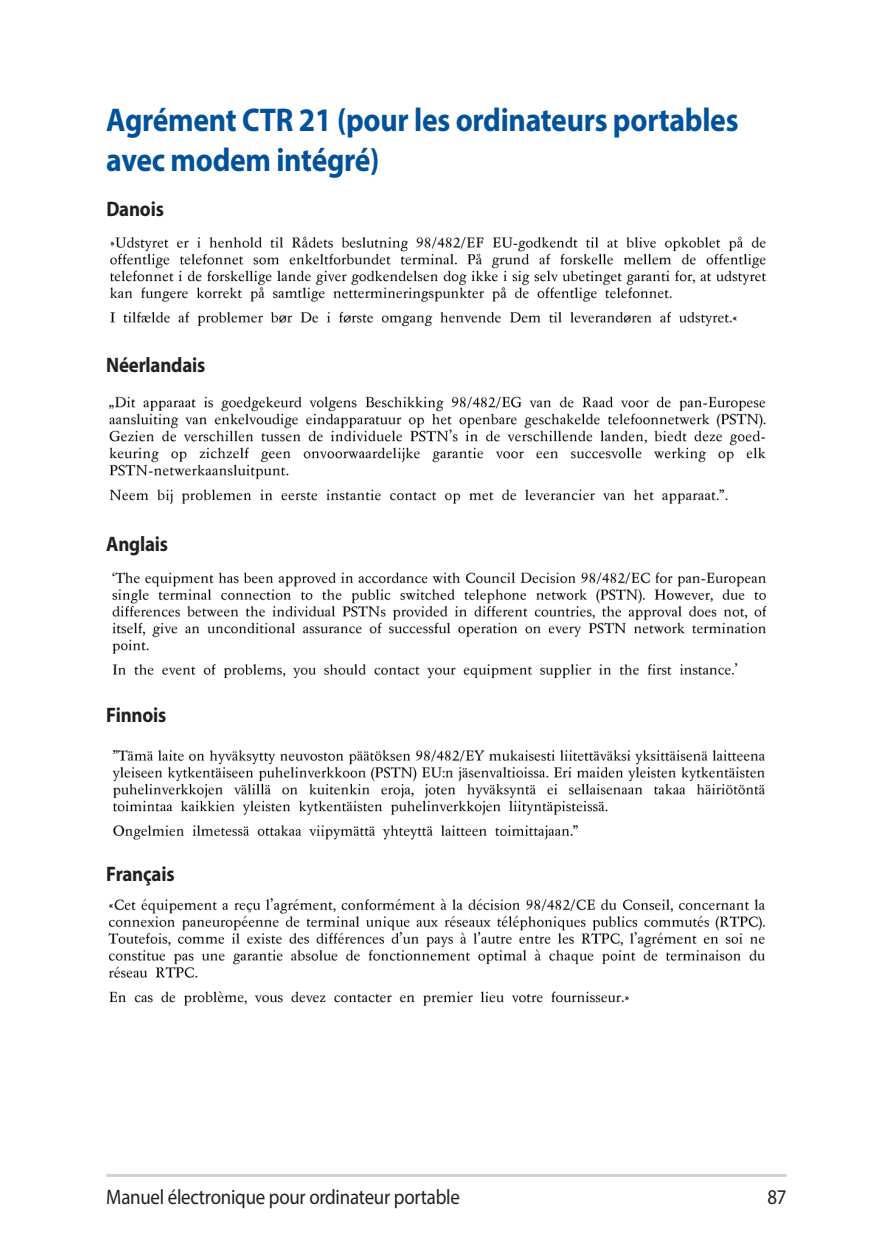
<style>
.page{position:relative;width:893px;height:1259px;background:#fff}
.page>*{position:absolute;margin:0;border:0;box-sizing:border-box;transform-origin:0 0}
.t1{font:700 33px/39.6px "Myriad Pro";letter-spacing:-.01em;color:#01529a;scale:.9 1}
.t2{font:21px "Myriad Pro";letter-spacing:-.015em;color:#231f20;scale:.9 1}
.t3{font:700 21px "Myriad Pro";letter-spacing:-.01em;color:#231f20;scale:.9 1}
</style>
<div class="page">
<hr style="left:106px;top:1174px;width:681px;height:3px;background:#d1d2d4">
<img style="left:110px;top:236px;width:657px;height:91px">
<img style="left:109px;top:396px;width:657px;height:109px">
<img style="left:112px;top:572px;width:655px;height:107px">
<img style="left:112px;top:749px;width:653px;height:91px">
<img style="left:108px;top:898px;width:657px;height:108px">
<p class="t1" style="left:106px;top:99px;width:704px">Agrément CTR 21 (pour les ordinateurs portables avec modem intégré)</p>
<p class="t3" style="left:106px;top:195px;width:65px">Danois</p>
<p class="t3" style="left:106px;top:351px;width:112px">Néerlandais</p>
<p class="t3" style="left:106px;top:530px;width:70px">Anglais</p>
<p class="t3" style="left:106px;top:701px;width:68px">Finnois</p>
<p class="t3" style="left:106px;top:860px;width:77px">Français</p>
<p class="t2" style="left:106px;top:1184px;width:394px">Manuel électronique pour ordinateur portable</p>
<p class="t2" style="left:767px;top:1184px;width:23px">87</p>
</div>
